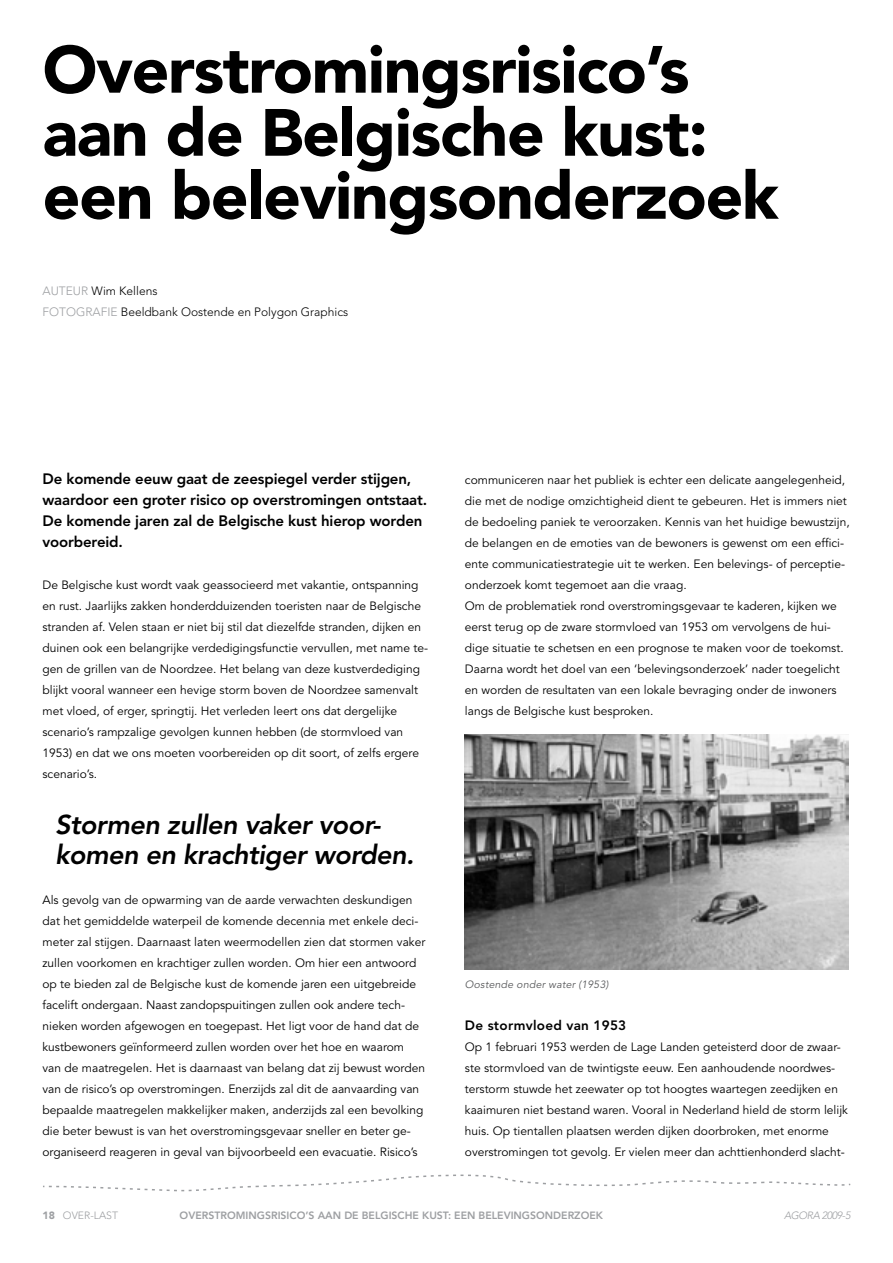
<style>
.page{position:relative;width:893px;height:1263px;background:#fff}
.page>*{position:absolute;margin:0;border:0;box-sizing:border-box;transform-origin:0 0}
.t1{font:900 66px/63px "Avenir";letter-spacing:-.02em;color:#000}
.t2{font:italic 800 27px/30px "Avenir";letter-spacing:-.02em;color:#000}
.t3{font:800 15px/21px "Avenir";letter-spacing:-.01em;color:#000}
.t4{font:800 13.5px "Avenir";letter-spacing:.02em;color:#000}
.t5{font:12px/21px "Avenir";color:#000}
.t6{font:300 12px "Avenir";color:#000}
.t7{font:300 12px "Avenir";color:#9d9fa2}
.t8{font:800 10.5px "Avenir";color:#9d9fa2}
.t9{font:italic 10.5px "Avenir";letter-spacing:.02em;color:#58595b}
.t10{font:300 10.5px "Avenir";color:#9d9fa2}
.t11{font:italic 300 10.5px "Avenir";letter-spacing:-.04em;color:#9d9fa2}
.s1{font-weight:900}
</style>
<div class="page">
<svg style="left:43px;top:1174px;width:808px;height:18px"></svg>
<img style="left:465px;top:735px;width:384px;height:234px">
<h1 class="t1" style="left:43px;top:38px;width:738px">Overstromingsrisico’s aan de Belgische kust: een belevingsonderzoek</h1>
<p class="t7" style="left:43px;top:283px;width:17px">Auteur</p>
<p class="t6" style="left:91px;top:283px;width:68px">Wim Kellens</p>
<p class="t7" style="left:43px;top:304px;width:16px">Fotografie</p>
<p class="t6" style="left:121px;top:304px;width:229px">Beeldbank Oostende en Polygon Graphics</p>
<p class="t3" style="left:43px;top:468px;width:386px">De komende eeuw gaat de zeespiegel verder stijgen, waardoor een groter risico op overstromingen ontstaat.<br>De komende jaren zal de Belgische kust hierop worden voorbereid.</p>
<p class="t5" style="left:43px;top:574px;width:387px">De Belgische kust wordt vaak geassocieerd met vakantie, ontspanning en rust. Jaarlijks zakken honderdduizenden toeristen naar de Belgische stranden af. Velen staan er niet bij stil dat diezelfde stranden, dijken en duinen ook een belangrijke verdedigingsfunctie vervullen, met name te&shy;gen de grillen van de Noordzee. Het belang van deze kustverdediging blijkt vooral wanneer een hevige storm boven de Noordzee samenvalt met vloed, of erger, springtij. Het verleden leert ons dat dergelijke scenario’s rampzalige gevolgen kunnen hebben (de stormvloed van 1953) en dat we ons moeten voorbereiden op dit soort, of zelfs ergere scenario’s.</p>
<h2 class="t2" style="left:55px;top:809px;width:360px">Stormen zullen vaker voor&shy;komen en krachtiger worden.</h2>
<p class="t5" style="left:43px;top:889px;width:384px">Als gevolg van de opwarming van de aarde verwachten deskundigen dat het gemiddelde waterpeil de komende decennia met enkele deci&shy;meter zal stijgen. Daarnaast laten weermodellen zien dat stormen vaker zullen voorkomen en krachtiger zullen worden. Om hier een antwoord op te bieden zal de Belgische kust de komende jaren een uitgebreide facelift ondergaan. Naast zandopspuitingen zullen ook andere tech&shy;nieken worden afgewogen en toegepast. Het ligt voor de hand dat de kustbewoners geïnformeerd zullen worden over het hoe en waarom van de maatregelen. Het is daarnaast van belang dat zij bewust worden van de risico’s op overstromingen. Enerzijds zal dit de aanvaarding van bepaalde maatregelen makkelijker maken, anderzijds zal een bevolking die beter bewust is van het overstromingsgevaar sneller en beter ge&shy;organiseerd reageren in geval van bijvoorbeeld een evacuatie. Risico’s</p>
<p class="t5" style="left:465px;top:469px;width:386px">communiceren naar het publiek is echter een delicate aangelegenheid, die met de nodige omzichtigheid dient te gebeuren. Het is immers niet de bedoeling paniek te veroorzaken. Kennis van het huidige bewustzijn, de belangen en de emoties van de bewoners is gewenst om een effici&shy;ënte communicatiestrategie uit te werken. Een belevings- of perceptie&shy;onderzoek komt tegemoet aan die vraag.<br>Om de problematiek rond overstromingsgevaar te kaderen, kijken we eerst terug op de zware stormvloed van 1953 om vervolgens de hui&shy;dige situatie te schetsen en een prognose te maken voor de toekomst.<br>Daarna wordt het doel van een ‘belevingsonderzoek’ nader toegelicht en worden de resultaten van een lokale bevraging onder de inwoners langs de Belgische kust besproken.</p>
<p class="t9" style="left:465px;top:978px;width:145px">Oostende onder water (1953)</p>
<p class="t4" style="left:465px;top:1017px;width:163px">De stormvloed van 1953</p>
<p class="t5" style="left:465px;top:1036px;width:385px">Op 1 februari 1953 werden de Lage Landen geteisterd door de zwaar&shy;ste stormvloed van de twintigste eeuw. Een aanhoudende noordwes&shy;terstorm stuwde het zeewater op tot hoogtes waartegen zeedijken en kaaimuren niet bestand waren. Vooral in Nederland hield de storm lelijk huis. Op tientallen plaatsen werden dijken doorbroken, met enorme overstromingen tot gevolg. Er vielen meer dan achttienhonderd slacht-</p>
<p class="t10" style="left:43px;top:1209px;width:77px"><span class="s1">18</span> OVER-LAST</p>
<p class="t8" style="left:180px;top:1209px;width:17px">Overstromingsrisico</p>
<p class="t8" style="left:305px;top:1209px;width:21px">’s aan</p>
<p class="t8" style="left:344px;top:1209px;width:32px">de Belgische</p>
<p class="t8" style="left:422px;top:1209px;width:8px">kust</p>
<p class="t8" style="left:448px;top:1209px;width:14px">: een</p>
<p class="t8" style="left:479px;top:1209px;width:8px">belevingsonderzoek</p>
<p class="t11" style="left:784px;top:1209px;width:68px">AGORA 2009-5</p>
</div>
